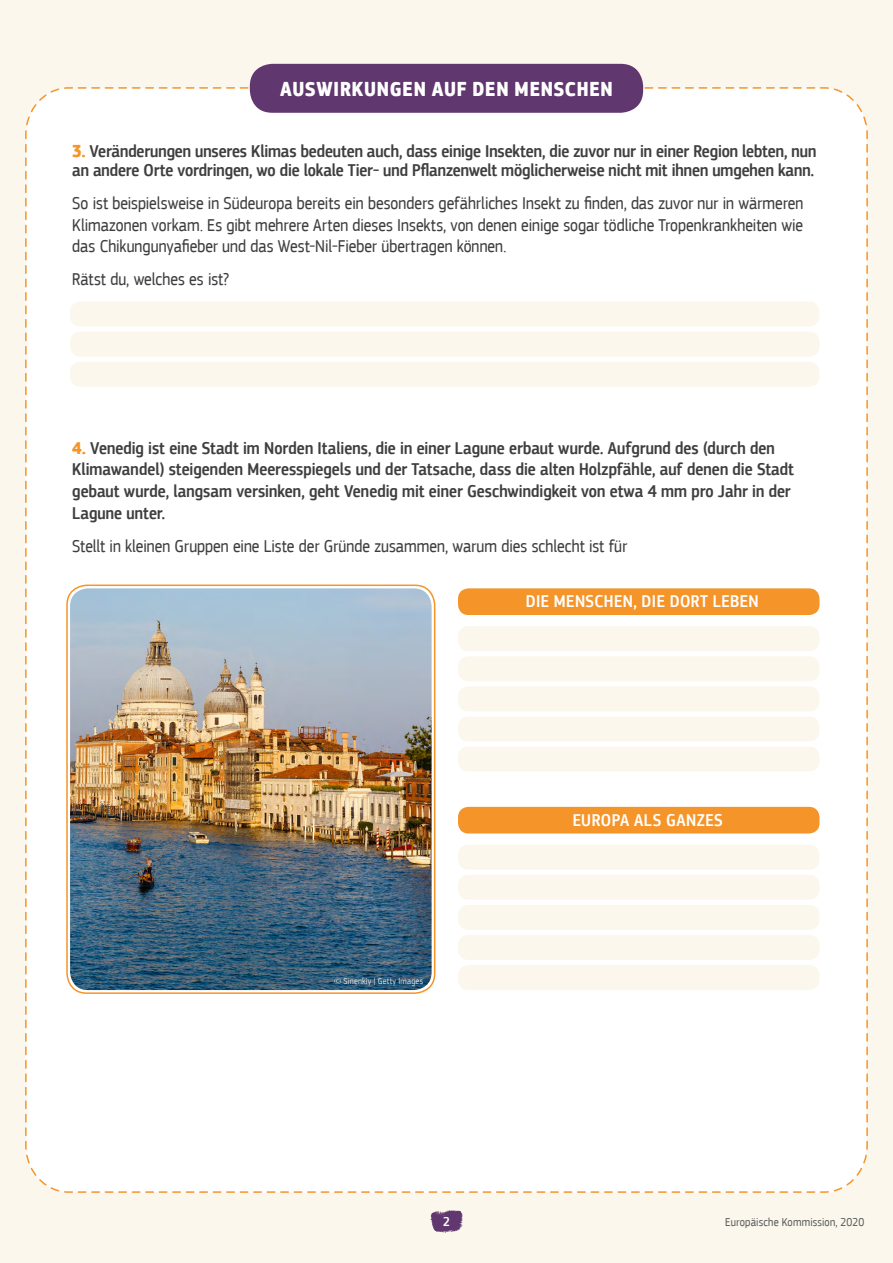
<style>
.page{position:relative;width:893px;height:1263px;background:#fcf7ed}
.page>*{position:absolute;margin:0;border:0;box-sizing:border-box;transform-origin:0 0}
.t1{font:700 21px "EC Square Sans Cond Pro";letter-spacing:.04em;color:#fff}
.t2{font:500 18px/21.6px "EC Square Sans Cond Pro";color:#3f3f40}
.t3{font:18px/21.6px "EC Square Sans Cond Pro";letter-spacing:.005em;color:#3f3f40;text-align:justify}
.t4{font:500 18px "EC Square Sans Cond Pro";letter-spacing:.025em;color:#fff}
.t5{font:500 13.5px "EC Square Sans Cond Pro";color:#fff}
.t6{font:12px "EC Square Sans Cond Pro";letter-spacing:.015em;color:#5d5f5f}
.t7{font:9px "EC Square Sans Cond Pro";letter-spacing:.03em;color:#fff}
.s1{font-weight:700;color:#f59429}
</style>
<div class="page">
<div style="left:25px;top:86px;width:843px;height:1107px;background:#fff"></div>
<div style="left:70px;top:302px;width:749px;height:25px;background:#fcf7ed;border-radius:10px"></div>
<div style="left:70px;top:332px;width:749px;height:25px;background:#fcf7ed;border-radius:10px"></div>
<div style="left:70px;top:362px;width:749px;height:25px;background:#fcf7ed;border-radius:10px"></div>
<div style="left:458px;top:588px;width:361px;height:27px;background:#f59429;border-radius:10px"></div>
<div style="left:458px;top:807px;width:361px;height:26px;background:#f59429;border-radius:10px"></div>
<div style="left:458px;top:656px;width:361px;height:25px;background:#fcf7ed;border-radius:10px"></div>
<div style="left:458px;top:875px;width:361px;height:25px;background:#fcf7ed;border-radius:10px"></div>
<div style="left:458px;top:716px;width:361px;height:25px;background:#fcf7ed;border-radius:10px"></div>
<div style="left:458px;top:935px;width:361px;height:25px;background:#fcf7ed;border-radius:10px"></div>
<div style="left:458px;top:626px;width:361px;height:25px;background:#fcf7ed;border-radius:10px"></div>
<div style="left:458px;top:845px;width:361px;height:24px;background:#fcf7ed;border-radius:10px"></div>
<div style="left:458px;top:686px;width:361px;height:25px;background:#fcf7ed;border-radius:10px"></div>
<div style="left:458px;top:905px;width:361px;height:25px;background:#fcf7ed;border-radius:10px"></div>
<div style="left:458px;top:747px;width:361px;height:24px;background:#fcf7ed;border-radius:10px"></div>
<div style="left:458px;top:965px;width:361px;height:25px;background:#fcf7ed;border-radius:10px"></div>
<img style="left:70px;top:588px;width:362px;height:402px">
<svg style="left:430px;top:1210px;width:33px;height:23px"></svg>
<div style="left:66px;top:584px;width:369px;height:410px;border:2px solid #f59429;border-radius:20px"></div>
<div style="left:250px;top:64px;width:393px;height:49px;background:#60376e;border-radius:22px"></div>
<p class="t1" style="left:280px;top:76px;width:334px">AUSWIRKUNGEN AUF DEN MENSCHEN</p>
<p class="t2" style="left:72px;top:141px;width:746px;line-height:19.5px"><span class="s1">3.</span> Veränderungen unseres Klimas bedeuten auch, dass einige Insekten, die zuvor nur in einer Region lebten, nun an andere Orte vordringen, wo die lokale Tier- und Pflanzenwelt möglicherweise nicht mit ihnen umgehen kann.</p>
<p class="t3" style="left:72px;top:193px;width:733px">So ist beispielsweise in Südeuropa bereits ein besonders gefährliches Insekt zu finden, das zuvor nur in wärmeren Klimazonen vorkam. Es gibt mehrere Arten dieses Insekts, von denen einige sogar tödliche Tropenkrankheiten wie das Chikungunyafieber und das West-Nil-Fieber übertragen können.</p>
<p class="t3" style="left:72px;top:269px;width:158px">Rätst du, welches es ist?</p>
<p class="t2" style="left:72px;top:437px;width:723px"><span class="s1">4.</span> Venedig ist eine Stadt im Norden Italiens, die in einer Lagune erbaut wurde. Aufgrund des (durch den Klimawandel) steigenden Meeresspiegels und der Tatsache, dass die alten Holzpfähle, auf denen die Stadt gebaut wurde, langsam versinken, geht Venedig mit einer Geschwindigkeit von etwa 4 mm pro Jahr in der Lagune unter.</p>
<p class="t3" style="left:72px;top:535px;width:556px">Stellt in kleinen Gruppen eine Liste der Gründe zusammen, warum dies schlecht ist für</p>
<p class="t4" style="left:526px;top:591px;width:234px">DIE MENSCHEN, DIE DORT LEBEN</p>
<p class="t7" style="left:334px;top:976px;width:90px">© Sinenkiy | Getty Images</p>
<p class="t5" style="left:443px;top:1213px;width:8px">2</p>
<p class="t4" style="left:573px;top:809px;width:152px">EUROPA ALS GANZES</p>
<p class="t6" style="left:725px;top:1215px;width:140px">Europäische Kommission, 2020</p>
</div>
